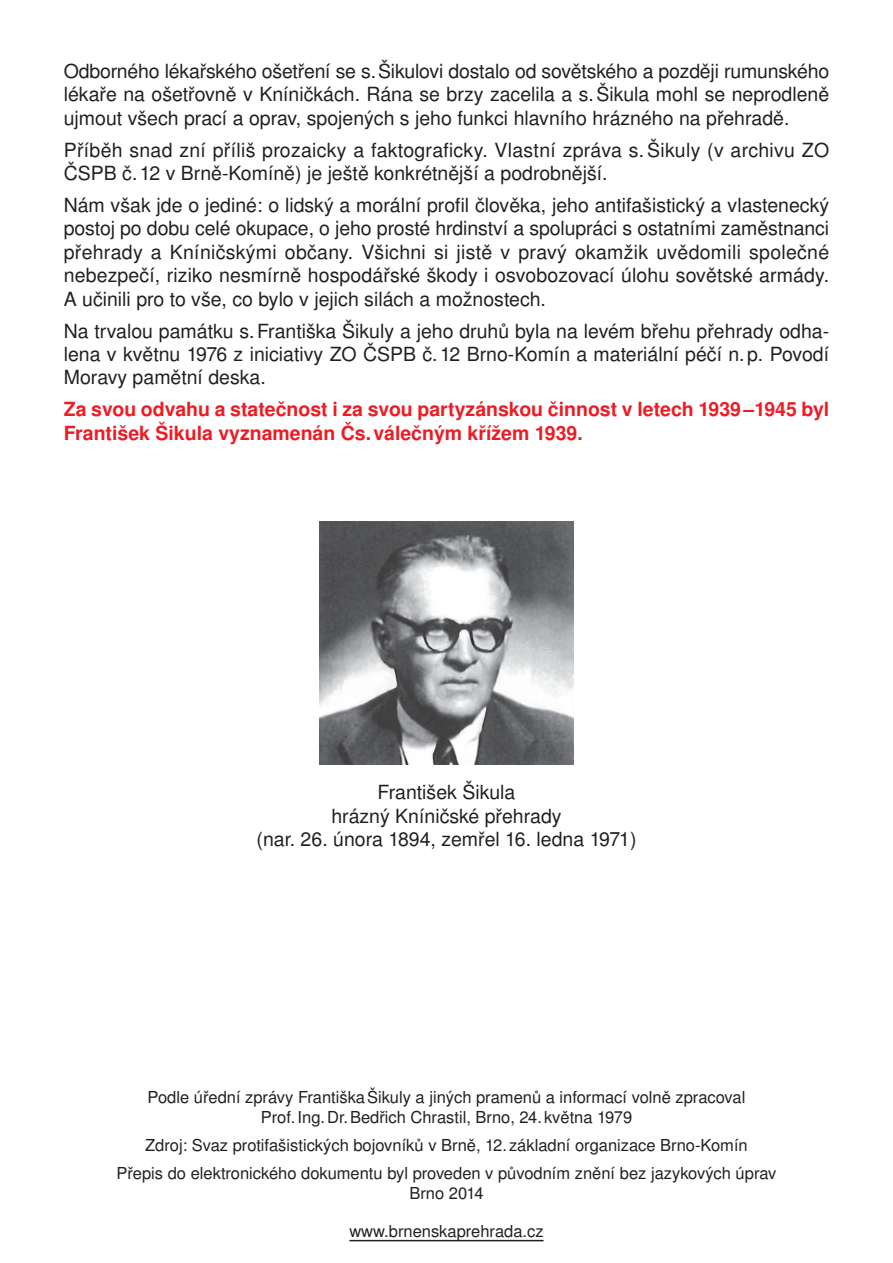
<style>
.page{position:relative;width:893px;height:1263px;background:#fff}
.page>*{position:absolute;margin:0;border:0;box-sizing:border-box;transform-origin:0 0}
.t1{font:19.5px/23.4px "Nimbus Sans LOT";color:#231f20;text-align:justify}
.t2{font:700 19.5px/23.4px "Nimbus Sans LOT";color:#ed1c24}
.t3{font:16.5px/19.8px "Nimbus Sans LOT";color:#231f20;text-align:center}
</style>
<div class="page">
<hr style="left:349px;top:1240px;width:195px;height:1px;background:#231f20">
<img style="left:320px;top:522px;width:253px;height:243px">
<p class="t1" style="left:64px;top:61px;width:767px">Odborného lékařského ošetření se s. Šikulovi dostalo od sovětského a později rumunského lékaře na ošetřovně v Kníničkách. Rána se brzy zacelila a s. Šikula mohl se neprodleně ujmout všech prací a oprav, spojených s jeho funkci hlavního hrázného na přehradě.</p>
<p class="t1" style="left:64px;top:140px;width:767px">Příběh snad zní příliš prozaicky a faktograficky. Vlastní zpráva s. Šikuly (v archivu ZO<br>ČSPB č. 12 v Brně-Komíně) je ještě konkrétnější a podrobnější.</p>
<p class="t1" style="left:64px;top:195px;width:767px">Nám však jde o jediné: o lidský a morální profil člověka, jeho antifašistický a vlastenecký postoj po dobu celé okupace, o jeho prosté hrdinství a spolupráci s ostatními zaměstnanci přehrady a Kníničskými občany. Všichni si jistě v pravý okamžik uvědomili společné nebezpečí, riziko nesmírně hospodářské škody i osvobozovací úlohu sovětské armády.<br>A učinili pro to vše, co bylo v jejich silách a možnostech.</p>
<p class="t1" style="left:64px;top:320px;width:767px">Na trvalou památku s. Františka Šikuly a jeho druhů byla na levém břehu přehrady odha&shy;lena v květnu 1976 z iniciativy ZO ČSPB č. 12 Brno-Komín a materiální péčí n. p. Povodí Moravy pamětní deska.</p>
<p class="t2" style="left:64px;top:399px;width:767px">Za svou odvahu a statečnost i za svou partyzánskou činnost v letech 1939 ‒1945 byl<br>František Šikula vyznamenán Čs. válečným křížem 1939.</p>
<p class="t1" style="left:256px;top:782px;width:381px;text-align:center">František Šikula<br>hrázný Kníničské přehrady<br>(nar. 26. února 1894, zemřel 16. ledna 1971)</p>
<p class="t3" style="left:148px;top:1088px;width:599px">Podle úřední zprávy Františka Šikuly a jiných pramenů a informací volně zpracoval<br>Prof. Ing. Dr. Bedřich Chrastil, Brno, 24. května 1979</p>
<p class="t3" style="left:116px;top:1132px;width:662px;line-height:28.3px">Zdroj: Svaz protifašistických bojovníků v Brně, 12. základní organizace Brno-Komín<br>Přepis do elektronického dokumentu byl proveden v původním znění bez jazykových úprav</p>
<p class="t3" style="left:409px;top:1185px;width:76px">Brno 2014</p>
<p class="t3" style="left:349px;top:1223px;width:196px">www.brnenskaprehrada.cz</p>
</div>
